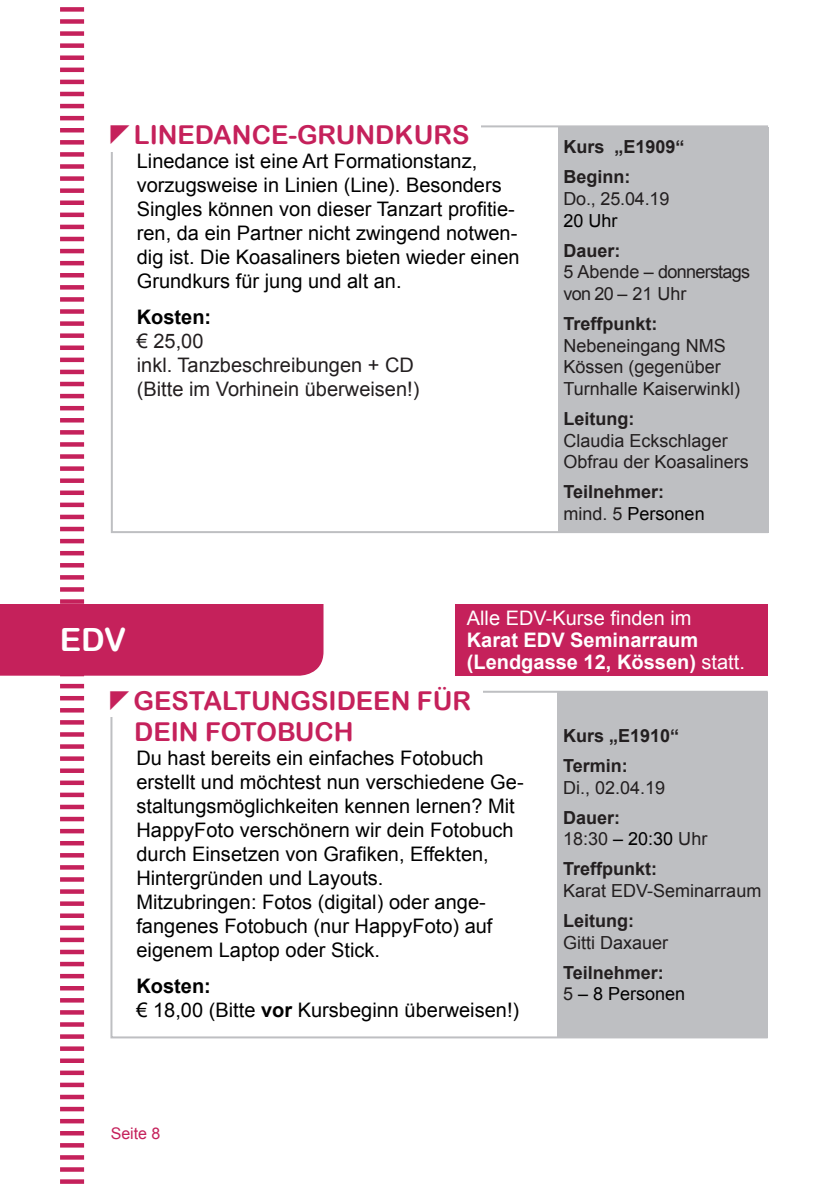
<style>
.page{position:relative;width:840px;height:1191px;background:#fff}
.page>*{position:absolute;margin:0;border:0;box-sizing:border-box;transform-origin:0 0}
.t1{font:32px "Arial Rounded MT Bold";color:#fff}
.t2{font:26px/31.2px "Arial Rounded MT Bold";color:#c5215b}
.t3{font:20px/24px "Arial";color:#000}
.t4{font:20px/24px "Arial";color:#231f20}
.t5{font:700 20px/22px "Arial";color:#fff}
.t6{font:20px "Arial";color:#fff}
.t7{font:700 20px "Arial";color:#000}
.t8{font:18px/21.6px "Arial";color:#231f20}
.t9{font:700 18px/30px "Arial";color:#231f20}
.t10{font:18px/21.6px "Arial";letter-spacing:-.04em;color:#231f20}
.t11{font:18px "Arial";color:#000}
.t12{font:16px "Arial";color:#c5215b}
.s1{font-weight:400}
.s2{font-weight:400;color:#000}
.s3{font-weight:700}
.s4{color:#000}
</style>
<div class="page">
<div style="left:60px;top:7px;width:24px;height:5px;background:#c5215b"></div>
<div style="left:60px;top:19px;width:24px;height:5px;background:#c5215b"></div>
<div style="left:60px;top:31px;width:24px;height:5px;background:#c5215b"></div>
<div style="left:60px;top:43px;width:24px;height:5px;background:#c5215b"></div>
<div style="left:60px;top:55px;width:24px;height:5px;background:#c5215b"></div>
<hr style="left:60px;top:68px;width:24px;height:4px;background:#c5215b">
<hr style="left:60px;top:80px;width:24px;height:4px;background:#c5215b">
<hr style="left:60px;top:92px;width:24px;height:4px;background:#c5215b">
<hr style="left:60px;top:104px;width:24px;height:4px;background:#c5215b">
<hr style="left:60px;top:116px;width:24px;height:4px;background:#c5215b">
<hr style="left:60px;top:128px;width:24px;height:4px;background:#c5215b">
<div style="left:60px;top:140px;width:24px;height:5px;background:#c5215b"></div>
<div style="left:60px;top:152px;width:24px;height:5px;background:#c5215b"></div>
<div style="left:60px;top:164px;width:24px;height:5px;background:#c5215b"></div>
<div style="left:60px;top:176px;width:24px;height:5px;background:#c5215b"></div>
<div style="left:60px;top:188px;width:24px;height:5px;background:#c5215b"></div>
<div style="left:60px;top:200px;width:24px;height:5px;background:#c5215b"></div>
<hr style="left:60px;top:213px;width:24px;height:4px;background:#c5215b">
<hr style="left:60px;top:225px;width:24px;height:4px;background:#c5215b">
<hr style="left:60px;top:237px;width:24px;height:4px;background:#c5215b">
<hr style="left:60px;top:249px;width:24px;height:4px;background:#c5215b">
<hr style="left:60px;top:261px;width:24px;height:4px;background:#c5215b">
<hr style="left:60px;top:273px;width:24px;height:4px;background:#c5215b">
<svg style="left:60px;top:285px;width:24px;height:4px"></svg>
<div style="left:60px;top:297px;width:24px;height:5px;background:#c5215b"></div>
<div style="left:60px;top:309px;width:24px;height:5px;background:#c5215b"></div>
<div style="left:60px;top:321px;width:24px;height:5px;background:#c5215b"></div>
<div style="left:60px;top:333px;width:24px;height:5px;background:#c5215b"></div>
<div style="left:60px;top:345px;width:24px;height:5px;background:#c5215b"></div>
<div style="left:60px;top:357px;width:24px;height:5px;background:#c5215b"></div>
<hr style="left:60px;top:370px;width:24px;height:4px;background:#c5215b">
<hr style="left:60px;top:382px;width:24px;height:4px;background:#c5215b">
<hr style="left:60px;top:394px;width:24px;height:4px;background:#c5215b">
<hr style="left:60px;top:406px;width:24px;height:4px;background:#c5215b">
<hr style="left:60px;top:418px;width:24px;height:4px;background:#c5215b">
<svg style="left:60px;top:430px;width:24px;height:4px"></svg>
<div style="left:60px;top:442px;width:24px;height:5px;background:#c5215b"></div>
<div style="left:60px;top:454px;width:24px;height:5px;background:#c5215b"></div>
<div style="left:60px;top:466px;width:24px;height:5px;background:#c5215b"></div>
<div style="left:60px;top:478px;width:24px;height:5px;background:#c5215b"></div>
<div style="left:60px;top:490px;width:24px;height:5px;background:#c5215b"></div>
<div style="left:60px;top:502px;width:24px;height:5px;background:#c5215b"></div>
<hr style="left:60px;top:515px;width:24px;height:4px;background:#c5215b">
<hr style="left:60px;top:527px;width:24px;height:4px;background:#c5215b">
<hr style="left:60px;top:539px;width:24px;height:4px;background:#c5215b">
<hr style="left:60px;top:551px;width:24px;height:4px;background:#c5215b">
<hr style="left:60px;top:563px;width:24px;height:4px;background:#c5215b">
<svg style="left:60px;top:575px;width:24px;height:4px"></svg>
<svg style="left:60px;top:587px;width:24px;height:4px"></svg>
<div style="left:60px;top:599px;width:24px;height:5px;background:#c5215b"></div>
<hr style="left:60px;top:672px;width:24px;height:4px;background:#c5215b">
<hr style="left:60px;top:684px;width:24px;height:4px;background:#c5215b">
<hr style="left:60px;top:696px;width:24px;height:4px;background:#c5215b">
<hr style="left:60px;top:708px;width:24px;height:4px;background:#c5215b">
<svg style="left:60px;top:720px;width:24px;height:4px"></svg>
<svg style="left:60px;top:732px;width:24px;height:4px"></svg>
<div style="left:60px;top:744px;width:24px;height:5px;background:#c5215b"></div>
<div style="left:60px;top:756px;width:24px;height:5px;background:#c5215b"></div>
<div style="left:60px;top:768px;width:24px;height:5px;background:#c5215b"></div>
<div style="left:60px;top:780px;width:24px;height:5px;background:#c5215b"></div>
<div style="left:60px;top:792px;width:24px;height:5px;background:#c5215b"></div>
<div style="left:60px;top:804px;width:24px;height:5px;background:#c5215b"></div>
<hr style="left:60px;top:817px;width:24px;height:4px;background:#c5215b">
<hr style="left:60px;top:829px;width:24px;height:4px;background:#c5215b">
<hr style="left:60px;top:841px;width:24px;height:4px;background:#c5215b">
<svg style="left:60px;top:853px;width:24px;height:4px"></svg>
<svg style="left:60px;top:865px;width:24px;height:4px"></svg>
<svg style="left:60px;top:877px;width:24px;height:4px"></svg>
<svg style="left:60px;top:889px;width:24px;height:4px"></svg>
<div style="left:60px;top:901px;width:24px;height:5px;background:#c5215b"></div>
<div style="left:60px;top:913px;width:24px;height:5px;background:#c5215b"></div>
<div style="left:60px;top:925px;width:24px;height:5px;background:#c5215b"></div>
<div style="left:60px;top:937px;width:24px;height:5px;background:#c5215b"></div>
<div style="left:60px;top:949px;width:24px;height:5px;background:#c5215b"></div>
<div style="left:60px;top:961px;width:24px;height:5px;background:#c5215b"></div>
<hr style="left:60px;top:974px;width:24px;height:4px;background:#c5215b">
<hr style="left:60px;top:986px;width:24px;height:4px;background:#c5215b">
<svg style="left:60px;top:998px;width:24px;height:4px"></svg>
<svg style="left:60px;top:1010px;width:24px;height:4px"></svg>
<svg style="left:60px;top:1022px;width:24px;height:4px"></svg>
<svg style="left:60px;top:1034px;width:24px;height:4px"></svg>
<div style="left:60px;top:1046px;width:24px;height:5px;background:#c5215b"></div>
<div style="left:60px;top:1058px;width:24px;height:5px;background:#c5215b"></div>
<div style="left:60px;top:1070px;width:24px;height:5px;background:#c5215b"></div>
<div style="left:60px;top:1082px;width:24px;height:5px;background:#c5215b"></div>
<div style="left:60px;top:1094px;width:24px;height:5px;background:#c5215b"></div>
<div style="left:60px;top:1106px;width:24px;height:5px;background:#c5215b"></div>
<hr style="left:60px;top:1119px;width:24px;height:4px;background:#c5215b">
<hr style="left:60px;top:1131px;width:24px;height:4px;background:#c5215b">
<svg style="left:60px;top:1143px;width:24px;height:4px"></svg>
<svg style="left:60px;top:1155px;width:24px;height:4px"></svg>
<svg style="left:60px;top:1167px;width:24px;height:4px"></svg>
<svg style="left:60px;top:1179px;width:24px;height:4px"></svg>
<div style="left:0;top:604px;width:323px;height:71px;background:#c5215b"></div>
<div style="left:557px;top:692px;width:210px;height:345px;background:#bebfc2"></div>
<div style="left:455px;top:604px;width:312px;height:71px;background:#c5215b"></div>
<div style="left:557px;top:127px;width:210px;height:406px;background:#bebfc2"></div>
<h2 class="t2" style="left:134px;top:119px;width:337px">LINEDANCE-GRUNDKURS</h2>
<p class="t3" style="left:137px;top:149px;width:384px">Linedance ist eine Art Formationstanz, vorzugsweise in Linien (Line). Besonders Singles können von dieser Tanzart profitie&shy;ren, da ein Partner nicht zwingend notwen&shy;dig ist. Die Koasaliners bieten wieder einen Grundkurs für jung und alt an.</p>
<p class="t7" style="left:137px;top:304px;width:76px">Kosten:</p>
<p class="t4" style="left:137px;top:329px;width:284px">€ 25,00<br>inkl. Tanzbeschreibungen + CD (Bitte im Vorhinein überweisen!)</p>
<p class="t9" style="left:563px;top:133px;width:123px">Kurs „E1909“<br>Beginn:</p>
<p class="t8" style="left:563px;top:188px;width:107px">Do., 25.04.19</p>
<p class="t11" style="left:563px;top:208px;width:56px">20 Uhr</p>
<p class="t9" style="left:563px;top:236px;width:59px">Dauer:</p>
<p class="t10" style="left:563px;top:261px;width:188px">5 Abende – donnerstags von 20 – 21 Uhr</p>
<p class="t9" style="left:563px;top:309px;width:95px">Treffpunkt:</p>
<p class="t8" style="left:563px;top:335px;width:178px">Nebeneingang NMS<br>Kössen (gegenüber<br>Turnhalle Kaiserwinkl)</p>
<p class="t9" style="left:563px;top:404px;width:72px">Leitung:</p>
<p class="t8" style="left:563px;top:430px;width:187px">Claudia Eckschlager<br>Obfrau der Koasaliners</p>
<p class="t9" style="left:563px;top:482px;width:143px;line-height:21.6px">Teilnehmer: <span class="s1">mind. 5</span> <span class="s2">Personen</span></p>
<h1 class="t1" style="left:60px;top:621px;width:68px">EDV</h1>
<p class="t6" style="left:466px;top:605px;width:226px">Alle EDV-Kurse finden im</p>
<p class="t5" style="left:466px;top:629px;width:279px">Karat EDV Seminarraum (Lendgasse 12, Kössen) <span class="s1">statt.</span></p>
<h2 class="t2" style="left:133px;top:684px;width:339px">GESTALTUNGSIDEEN FÜR<br>DEIN FOTOBUCH</h2>
<p class="t3" style="left:136px;top:746px;width:388px">Du hast bereits ein einfaches Fotobuch erstellt und möchtest nun verschiedene Ge&shy;staltungsmöglichkeiten kennen lernen? Mit HappyFoto verschönern wir dein Fotobuch durch Einsetzen von Grafiken, Effekten, Hintergründen und Layouts.<br>Mitzubringen: Fotos (digital) oder ange&shy;fangenes Fotobuch (nur HappyFoto) auf eigenem Laptop oder Stick.</p>
<p class="t3" style="left:136px;top:974px;width:384px"><span class="s3">Kosten:<br></span>€ 18,00 (Bitte <span class="s3">vor</span> Kursbeginn überweisen!)</p>
<p class="t9" style="left:562px;top:721px;width:118px">Kurs „E1910“<br>Termin:</p>
<p class="t8" style="left:562px;top:776px;width:104px">Di., 02.04.19</p>
<p class="t8" style="left:562px;top:806px;width:146px"><span class="s3">Dauer:<br></span>18:30 <span class="s4">– 20:30</span> Uhr</p>
<p class="t9" style="left:562px;top:854px;width:95px">Treffpunkt:</p>
<p class="t8" style="left:562px;top:880px;width:200px">Karat EDV-Seminarraum</p>
<p class="t9" style="left:562px;top:906px;width:72px">Leitung:</p>
<p class="t8" style="left:562px;top:931px;width:107px">Gitti Daxauer</p>
<p class="t9" style="left:562px;top:962px;width:124px;line-height:21.6px">Teilnehmer:<br><span class="s1">5</span> <span class="s2">– 8 Personen</span></p>
<p class="t12" style="left:111px;top:1122px;width:51px">Seite 8</p>
</div>
